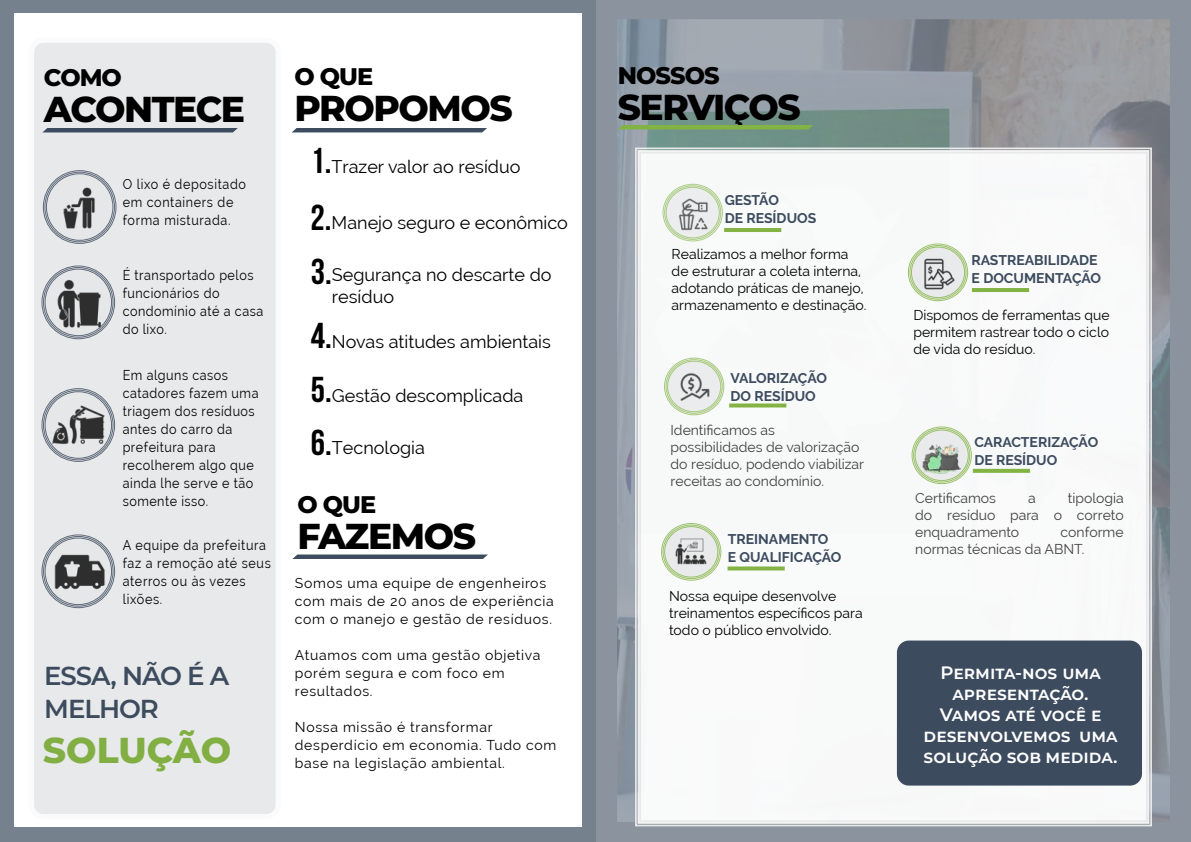
<style>
.page{position:relative;width:1191px;height:842px;background:#fff}
.page>*{position:absolute;margin:0;border:0;box-sizing:border-box;transform-origin:0 0}
.t1{font:800 36px "Montserrat";letter-spacing:-.04em;color:#000}
.t2{font:800 36px "Montserrat";letter-spacing:-.005em;color:#82af43}
.t3{font:36px "Bebas Neue";color:#000}
.t4{font:600 26px/33px "Montserrat";letter-spacing:-.04em;color:#3c4b5e}
.t5{font:800 24px "Montserrat";letter-spacing:-.04em;color:#000}
.t6{font:18px/21.6px "Raleway";color:#000}
.t7{font:600 18px/21px "Montserrat";color:#fff;text-align:center}
.t8{font:14px/18px "Raleway";letter-spacing:.04em;color:#000}
.t9{font:14px/18px "Raleway";letter-spacing:.04em;color:#000;scale:.9 1}
.t10{font:14px/17px "Raleway";color:#414042}
.t11{font:14px/17px "Raleway";color:#000}
.t12{font:700 14px/18px "Raleway";color:#3c4b5e}
.s1{font-family:"Bebas Neue";font-size:36px}
</style>
<div class="page">
<div style="left:0;top:0;width:595px;height:841px;background:#76818e"></div>
<div style="left:14px;top:14px;width:567px;height:813px;background:#fff"></div>
<div style="left:32px;top:40px;width:246px;height:776px;background:#e8e9ea;border-radius:12px"></div>
<div style="left:29px;top:38px;width:252px;height:781px;border:5px solid #ededed;border-radius:12px"></div>
<img style="left:48px;top:175px;width:64px;height:64px">
<div style="left:44px;top:172px;width:71px;height:70px;border:1px solid #3c4b5e;border-radius:50%"></div>
<div style="left:46px;top:173px;width:67px;height:68px;border:1px solid #3c4b5e;border-radius:50%"></div>
<img style="left:46px;top:393px;width:64px;height:64px">
<div style="left:43px;top:390px;width:71px;height:70px;border:1px solid #3c4b5e;border-radius:50%"></div>
<div style="left:45px;top:391px;width:67px;height:68px;border:1px solid #3c4b5e;border-radius:50%"></div>
<img style="left:46px;top:539px;width:64px;height:64px">
<div style="left:43px;top:536px;width:71px;height:71px;border:1px solid #3c4b5e;border-radius:50%"></div>
<div style="left:45px;top:538px;width:67px;height:67px;border:1px solid #3c4b5e;border-radius:50%"></div>
<svg style="left:43px;top:128px;width:195px;height:4px"></svg>
<img style="left:46px;top:270px;width:64px;height:64px">
<div style="left:43px;top:267px;width:71px;height:71px;border:1px solid #3c4b5e;border-radius:50%"></div>
<div style="left:45px;top:269px;width:67px;height:67px;border:1px solid #3c4b5e;border-radius:50%"></div>
<svg style="left:292px;top:128px;width:195px;height:4px"></svg>
<svg style="left:292px;top:554px;width:196px;height:5px"></svg>
<div style="left:596px;top:0;width:595px;height:842px;background:#8a939e"></div>
<img style="left:617px;top:19px;width:553px;height:803px">
<div style="left:634px;top:147px;width:518px;height:680px;background:#f9f9f9"></div>
<div style="left:639px;top:152px;width:508px;height:670px;border:2px solid #ededed"></div>
<svg style="left:664px;top:186px;width:57px;height:53px"></svg>
<img style="left:674px;top:194px;width:37px;height:37px">
<div style="left:663px;top:184px;width:59px;height:57px;border:1px solid #82b343;border-radius:50%"></div>
<div style="left:664px;top:185px;width:57px;height:55px;border:1px solid #82b343;border-radius:50%"></div>
<div style="left:666px;top:187px;width:53px;height:51px;border:1px solid #82b343;border-radius:50%"></div>
<hr style="left:972px;top:288px;width:57px;height:4px;background:#82b343">
<svg style="left:910px;top:246px;width:56px;height:53px"></svg>
<img style="left:919px;top:254px;width:37px;height:37px">
<div style="left:908px;top:244px;width:60px;height:57px;border:1px solid #82b343;border-radius:50%"></div>
<div style="left:909px;top:245px;width:57px;height:55px;border:1px solid #82b343;border-radius:50%"></div>
<div style="left:911px;top:247px;width:53px;height:51px;border:1px solid #82b343;border-radius:50%"></div>
<svg style="left:666px;top:360px;width:56px;height:53px"></svg>
<img style="left:675px;top:368px;width:38px;height:37px">
<div style="left:664px;top:358px;width:60px;height:57px;border:1px solid #82b343;border-radius:50%"></div>
<div style="left:665px;top:359px;width:58px;height:55px;border:1px solid #82b343;border-radius:50%"></div>
<div style="left:667px;top:361px;width:54px;height:51px;border:1px solid #82b343;border-radius:50%"></div>
<svg style="left:972px;top:469px;width:58px;height:4px"></svg>
<svg style="left:913px;top:428px;width:56px;height:54px"></svg>
<img style="left:923px;top:437px;width:37px;height:37px">
<div style="left:911px;top:427px;width:60px;height:57px;border:1px solid #82b343;border-radius:50%"></div>
<div style="left:913px;top:428px;width:57px;height:55px;border:1px solid #82b343;border-radius:50%"></div>
<div style="left:915px;top:430px;width:53px;height:51px;border:1px solid #82b343;border-radius:50%"></div>
<svg style="left:618px;top:125px;width:195px;height:4px"></svg>
<hr style="left:724px;top:228px;width:57px;height:4px;background:#82b343">
<svg style="left:729px;top:403px;width:57px;height:4px"></svg>
<svg style="left:727px;top:566px;width:57px;height:4px"></svg>
<svg style="left:663px;top:525px;width:56px;height:54px"></svg>
<img style="left:672px;top:533px;width:38px;height:38px">
<div style="left:661px;top:523px;width:60px;height:57px;border:1px solid #82b343;border-radius:50%"></div>
<div style="left:662px;top:524px;width:58px;height:55px;border:1px solid #82b343;border-radius:50%"></div>
<div style="left:664px;top:526px;width:54px;height:51px;border:1px solid #82b343;border-radius:50%"></div>
<div style="left:897px;top:640px;width:245px;height:145px;background:#3c4b5e;border-radius:12px"></div>
<h3 class="t5" style="left:44px;top:59px;width:79px">COMO</h3>
<h1 class="t1" style="left:44px;top:82px;width:203px">ACONTECE</h1>
<p class="t9" style="left:123px;top:175px;width:138px">O lixo é depositado em containers de forma misturada.</p>
<p class="t9" style="left:123px;top:266px;width:158px">É transportado pelos funcionários do condomínio até a casa do lixo.</p>
<p class="t9" style="left:123px;top:366px;width:152px">Em alguns casos catadores fazem uma triagem dos resíduos antes do carro da prefeitura para recolherem algo que ainda lhe serve e tão somente isso.</p>
<p class="t9" style="left:123px;top:536px;width:166px">A equipe da prefeitura faz a remoção até seus aterros ou às vezes lixões.</p>
<h2 class="t4" style="left:44px;top:658px;width:186px">ESSA, NÃO É A<br>MELHOR</h2>
<h1 class="t2" style="left:43px;top:724px;width:190px">SOLUÇÃO</h1>
<h3 class="t5" style="left:294px;top:59px;width:80px">O QUE</h3>
<h1 class="t1" style="left:294px;top:82px;width:220px">PROPOMOS</h1>
<p class="t6" style="left:310px;top:156px;width:211px"><span class="s1">1.</span>Trazer valor ao resíduo</p>
<p class="t6" style="left:310px;top:212px;width:259px"><span class="s1">2.</span>Manejo seguro e econômico</p>
<p class="t6" style="left:332px;top:264px;width:221px">Segurança no descarte do resíduo</p>
<h1 class="t3" style="left:311px;top:251px;width:22px">3.</h1>
<p class="t6" style="left:311px;top:331px;width:241px"><span class="s1">4.</span>Novas atitudes ambientais</p>
<p class="t6" style="left:311px;top:385px;width:214px"><span class="s1">5.</span>Gestão descomplicada</p>
<p class="t6" style="left:311px;top:437px;width:115px"><span class="s1">6.</span>Tecnologia</p>
<h3 class="t5" style="left:297px;top:487px;width:80px">O QUE</h3>
<h1 class="t1" style="left:297px;top:510px;width:180px">FAZEMOS</h1>
<p class="t8" style="left:295px;top:574px;width:260px">Somos uma equipe de engenheiros com mais de 20 anos de experiência com o manejo e gestão de resíduos.</p>
<p class="t8" style="left:295px;top:646px;width:247px">Atuamos com uma gestão objetiva porém segura e com foco em resultados.</p>
<p class="t8" style="left:295px;top:718px;width:263px">Nossa missão é transformar desperdício em economia. Tudo com base na legislação ambiental.</p>
<h3 class="t5" style="left:618px;top:58px;width:103px">NOSSOS</h3>
<h1 class="t1" style="left:618px;top:81px;width:185px">SERVIÇOS</h1>
<p class="t12" style="left:724px;top:191px;width:93px">GESTÃO<br>DE RESÍDUOS</p>
<p class="t11" style="left:671px;top:245px;width:196px">Realizamos a melhor forma de estruturar a coleta interna, adotando práticas de manejo, armazenamento e destinação.</p>
<p class="t12" style="left:971px;top:251px;width:131px">RASTREABILIDADE<br>E DOCUMENTAÇÃO</p>
<p class="t8" style="left:913px;top:307px;width:198px;line-height:17px;text-align:justify">Dispomos de ferramentas que permitem rastrear todo o ciclo de vida do resíduo.</p>
<p class="t12" style="left:730px;top:369px;width:98px">VALORIZAÇÃO<br>DO RESÍDUO</p>
<p class="t10" style="left:670px;top:421px;width:195px">Identificamos as possibilidades de valorização do resíduo, podendo viabilizar receitas ao condomínio.</p>
<p class="t12" style="left:974px;top:433px;width:125px">CARACTERIZAÇÃO<br>DE RESÍDUO</p>
<p class="t10" style="left:915px;top:489px;width:82px">Certificamos</p>
<p class="t10" style="left:1028px;top:489px;width:9px">a</p>
<p class="t10" style="left:915px;top:489px;width:210px;text-align:justify;text-indent:152px">tipologia do resíduo para o correto enquadramento</p>
<p class="t10" style="left:915px;top:523px;width:210px;text-indent:145px">conforme normas técnicas da ABNT.</p>
<p class="t12" style="left:728px;top:530px;width:115px">TREINAMENTO<br>E QUALIFICAÇÃO</p>
<p class="t11" style="left:669px;top:588px;width:195px">Nossa equipe desenvolve treinamentos específicos para todo o público envolvido.</p>
<p class="t7" style="left:923px;top:662px;width:196px">Permita-nos uma apresentação.<br>Vamos até você e desenvolvemos uma solução sob medida.</p>
</div>
